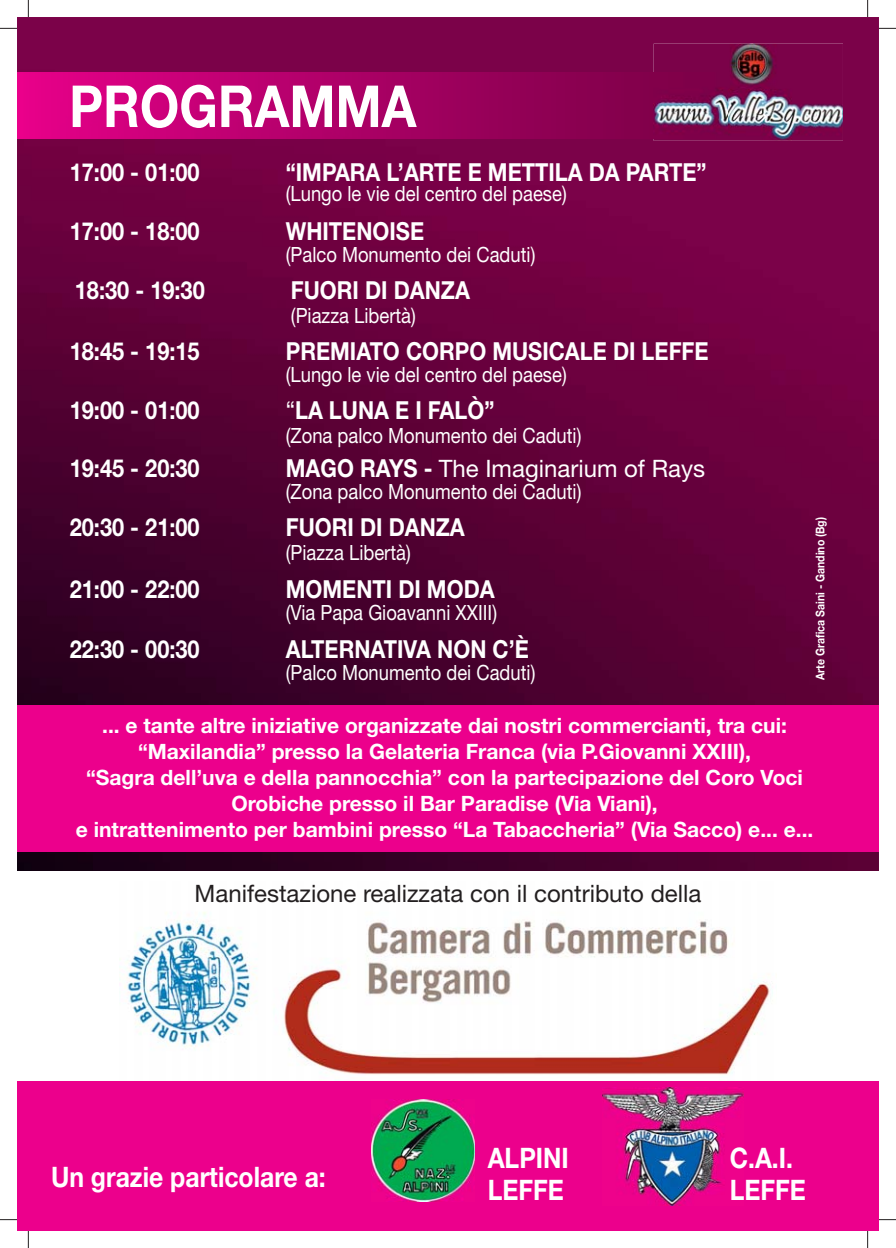
<style>
.page{position:relative;width:896px;height:1248px;background:#fff}
.page>*{position:absolute;margin:0;border:0;box-sizing:border-box;transform-origin:0 0}
.t1{font:700 58px "Helvetica Neue";color:#fff;scale:.88 1}
.t2{font:700 28.2px/32px "Helvetica Neue";color:#fff;scale:.88 1}
.t3{font:700 24.8px "Helvetica Neue";color:#fff;scale:.88 1}
.t4{font:24px "Helvetica Neue";color:#231f20}
.t5{font:24px "Helvetica Neue";color:#fff}
.t6{font:700 21.2px/26px "Helvetica Neue";color:#fff;text-align:center}
.t7{font:21px "Helvetica Neue";color:#fff;scale:.88 1}
.t8{font:700 12px "Helvetica Neue";color:#fff;scale:.88 1}
.s1{font-weight:400}
.s2{font-weight:700;font-size:24.8px}
</style>
<div class="page">
<img style="left:17px;top:17px;width:862px;height:854px">
<img style="left:124px;top:912px;width:649px;height:163px">
<img style="left:17px;top:73px;width:636px;height:66px">
<div style="left:17px;top:1081px;width:862px;height:149px;background:#ec008c"></div>
<div style="left:17px;top:704px;width:862px;height:147px;background:#ec008c"></div>
<img style="left:602px;top:1087px;width:141px;height:118px">
<img style="left:371px;top:1099px;width:103px;height:101px">
<img style="left:653px;top:44px;width:190px;height:97px">
<svg style="left:0;top:28px;width:17px;height:1px"></svg>
<svg style="left:879px;top:28px;width:17px;height:1px"></svg>
<svg style="left:0;top:1219px;width:17px;height:1px"></svg>
<svg style="left:879px;top:1219px;width:17px;height:1px"></svg>
<svg style="left:28px;top:0;width:1px;height:17px"></svg>
<svg style="left:28px;top:1230px;width:1px;height:17px"></svg>
<svg style="left:867px;top:0;width:1px;height:17px"></svg>
<svg style="left:867px;top:1230px;width:1px;height:17px"></svg>
<h1 class="t1" style="left:69px;top:86px;width:396px">PROGRAMMA</h1>
<p class="t3" style="left:70px;top:163px;width:149px">17:00 - 01:00</p>
<p class="t3" style="left:286px;top:163px;width:479px">“IMPARA L’ARTE E METTILA DA PARTE”</p>
<p class="t7" style="left:286px;top:186px;width:321px">(Lungo le vie del centro del paese)</p>
<p class="t3" style="left:70px;top:222px;width:149px">17:00 - 18:00</p>
<p class="t3" style="left:286px;top:222px;width:159px">WHITENOISE</p>
<p class="t7" style="left:286px;top:247px;width:285px">(Palco Monumento dei Caduti)</p>
<p class="t3" style="left:75px;top:281px;width:149px">18:30 - 19:30</p>
<p class="t3" style="left:291px;top:281px;width:205px">FUORI DI DANZA</p>
<p class="t7" style="left:291px;top:308px;width:144px">(Piazza Libertà)</p>
<p class="t3" style="left:70px;top:342px;width:149px">18:45 - 19:15</p>
<p class="t3" style="left:286px;top:342px;width:482px">PREMIATO CORPO MUSICALE DI LEFFE</p>
<p class="t7" style="left:286px;top:367px;width:321px">(Lungo le vie del centro del paese)</p>
<p class="t3" style="left:70px;top:401px;width:149px">19:00 - 01:00</p>
<p class="t3" style="left:286px;top:401px;width:239px"><span class="s1">“</span>LA LUNA E I FALÒ”</p>
<p class="t7" style="left:286px;top:428px;width:337px">(Zona palco Monumento dei Caduti)</p>
<p class="t3" style="left:70px;top:459px;width:149px">19:45 - 20:30</p>
<p class="t5" style="left:286px;top:460px;width:421px"><span class="s2">MAGO RAYS -</span> The Imaginarium of Rays</p>
<p class="t7" style="left:286px;top:484px;width:337px">(Zona palco Monumento dei Caduti)</p>
<p class="t3" style="left:70px;top:518px;width:149px">20:30 - 21:00</p>
<p class="t3" style="left:286px;top:518px;width:205px">FUORI DI DANZA</p>
<p class="t7" style="left:286px;top:545px;width:144px">(Piazza Libertà)</p>
<p class="t3" style="left:70px;top:580px;width:149px">21:00 - 22:00</p>
<p class="t3" style="left:286px;top:580px;width:239px">MOMENTI DI MODA</p>
<p class="t7" style="left:286px;top:605px;width:242px">(Via Papa Gioavanni XXIII)</p>
<p class="t3" style="left:70px;top:640px;width:149px">22:30 - 00:30</p>
<p class="t3" style="left:286px;top:640px;width:278px">ALTERNATIVA NON C’È</p>
<p class="t7" style="left:286px;top:665px;width:285px">(Palco Monumento dei Caduti)</p>
<p class="t8" style="left:816px;top:680px;width:187px;rotate:-90deg">Arte Grafica Saini - Gandino (Bg)</p>
<p class="t6" style="left:76px;top:714px;width:739px">... e tante altre iniziative organizzate dai nostri commercianti, tra cui: “Maxilandia” presso la Gelateria Franca (via P.Giovanni XXIII),<br>“Sagra dell’uva e della pannocchia” con la partecipazione del Coro Voci Orobiche presso il Bar Paradise (Via Viani),<br>e intrattenimento per bambini presso “La Tabaccheria” (Via Sacco) e... e...</p>
<p class="t4" style="left:195px;top:884px;width:508px">Manifestazione realizzata con il contributo della</p>
<h2 class="t2" style="left:51px;top:1163px;width:314px">Un grazie particolare a:</h2>
<h2 class="t2" style="left:488px;top:1144px;width:94px">ALPINI<br>LEFFE</h2>
<h2 class="t2" style="left:730px;top:1144px;width:88px">C.A.I.<br>LEFFE</h2>
</div>
